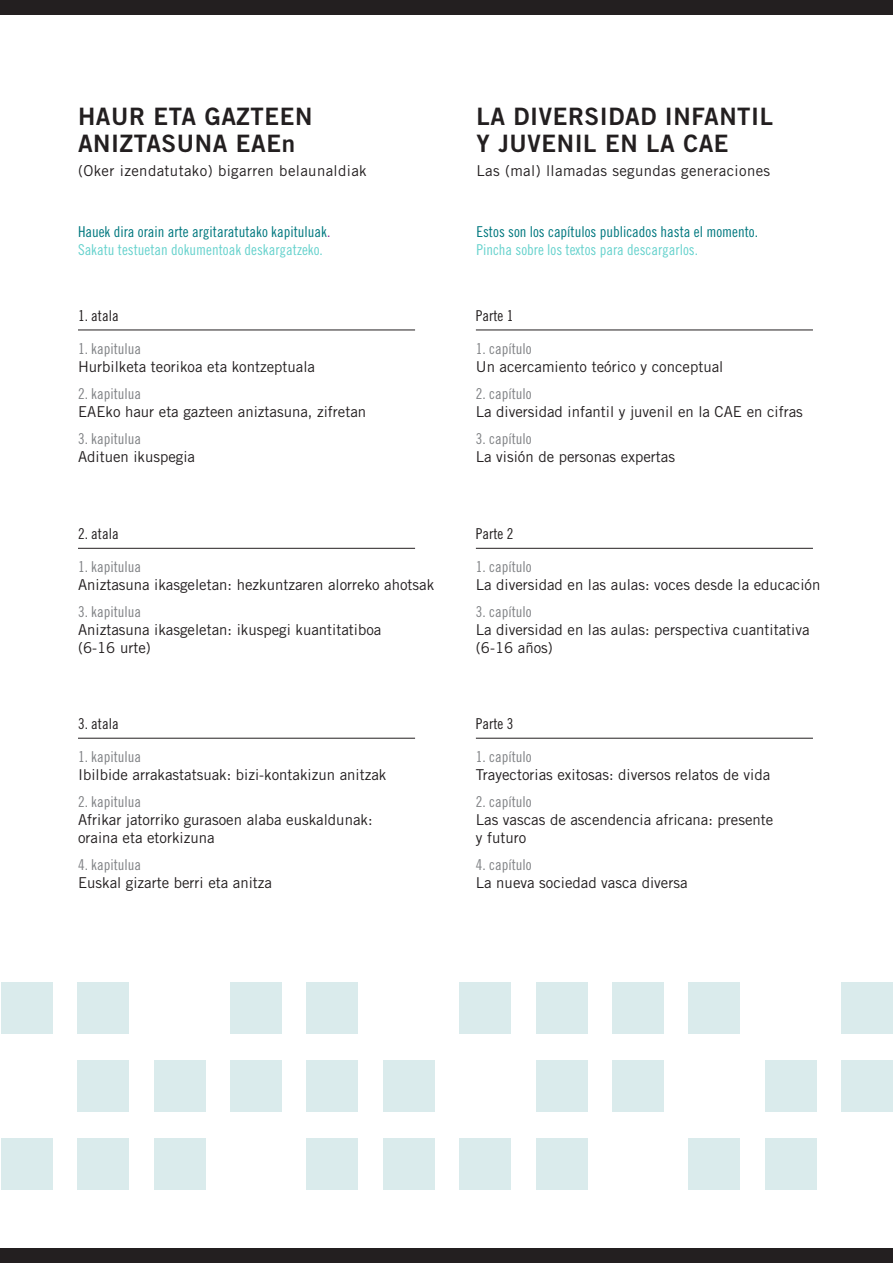
<style>
.page{position:relative;width:893px;height:1263px;background:#fff}
.page>*{position:absolute;margin:0;border:0;box-sizing:border-box;transform-origin:0 0}
.t1{font:24px/27px "Trade Gothic LT Std Bd 2";letter-spacing:.025em;color:#231f20}
.t2{font:15px/18px "Trade Gothic LT Std";color:#231f20}
.t3{font:15px "Trade Gothic LT Std Cn 18";color:#808285}
.t4{font:15px/18px "Trade Gothic LT Std Cn 18";color:#00787f}
.t5{font:15px "Trade Gothic LT Std";letter-spacing:.025em;color:#231f20}
.t6{font:15px "Trade Gothic LT Std Cn 18";color:#231f20}
.t7{font:15px "Trade Gothic LT Std Cn 18";color:rgb(0 180 172/.6)}
.s1{color:#892890}
.s2{color:rgb(0 180 172/.6)}
</style>
<div class="page">
<div style="left:0;top:0;width:893px;height:15px;background:#231f20"></div>
<div style="left:0;top:1248px;width:893px;height:15px;background:#231f20"></div>
<hr style="left:78px;top:330px;width:337px;height:1px;background:#231f20">
<hr style="left:476px;top:330px;width:337px;height:1px;background:#231f20">
<hr style="left:78px;top:548px;width:337px;height:1px;background:#231f20">
<hr style="left:476px;top:548px;width:337px;height:1px;background:#231f20">
<hr style="left:78px;top:738px;width:337px;height:1px;background:#231f20">
<hr style="left:476px;top:738px;width:337px;height:1px;background:#231f20">
<div style="left:78px;top:982px;width:51px;height:52px;background:#daebec"></div>
<div style="left:78px;top:1060px;width:51px;height:52px;background:#daebec"></div>
<div style="left:78px;top:1138px;width:51px;height:52px;background:#daebec"></div>
<div style="left:1px;top:982px;width:52px;height:52px;background:#daebec"></div>
<div style="left:1px;top:1138px;width:52px;height:52px;background:#daebec"></div>
<div style="left:154px;top:1060px;width:51px;height:52px;background:#daebec"></div>
<div style="left:154px;top:1138px;width:51px;height:52px;background:#daebec"></div>
<div style="left:230px;top:982px;width:52px;height:52px;background:#daebec"></div>
<div style="left:230px;top:1060px;width:52px;height:52px;background:#daebec"></div>
<div style="left:307px;top:982px;width:51px;height:52px;background:#daebec"></div>
<div style="left:307px;top:1060px;width:51px;height:52px;background:#daebec"></div>
<div style="left:307px;top:1138px;width:51px;height:52px;background:#daebec"></div>
<div style="left:383px;top:1060px;width:52px;height:52px;background:#daebec"></div>
<div style="left:383px;top:1138px;width:52px;height:52px;background:#daebec"></div>
<div style="left:459px;top:982px;width:52px;height:52px;background:#daebec"></div>
<div style="left:459px;top:1138px;width:52px;height:52px;background:#daebec"></div>
<div style="left:536px;top:982px;width:51px;height:52px;background:#daebec"></div>
<div style="left:536px;top:1060px;width:51px;height:52px;background:#daebec"></div>
<div style="left:536px;top:1138px;width:51px;height:52px;background:#daebec"></div>
<div style="left:612px;top:982px;width:52px;height:52px;background:#daebec"></div>
<div style="left:612px;top:1060px;width:52px;height:52px;background:#daebec"></div>
<div style="left:689px;top:982px;width:51px;height:52px;background:#daebec"></div>
<div style="left:689px;top:1138px;width:51px;height:52px;background:#daebec"></div>
<div style="left:765px;top:1060px;width:51px;height:52px;background:#daebec"></div>
<div style="left:765px;top:1138px;width:51px;height:52px;background:#daebec"></div>
<div style="left:841px;top:982px;width:52px;height:52px;background:#daebec"></div>
<div style="left:841px;top:1060px;width:52px;height:52px;background:#daebec"></div>
<h1 class="t1" style="left:78px;top:102px;width:236px">HAUR ETA GAZTEEN<br>ANIZTASUNA EAEn</h1>
<p class="t5" style="left:78px;top:161px;width:290px">(Oker izendatutako) bigarren belaunaldiak</p>
<h1 class="t1" style="left:476px;top:102px;width:298px">LA DIVERSIDAD INFANTIL<br>Y JUVENIL EN LA CAE</h1>
<p class="t5" style="left:476px;top:161px;width:295px">Las (mal) llamadas segundas generaciones</p>
<p class="t4" style="left:78px;top:223px;width:254px">Hauek dira orain arte argitaratutako kapituluak<span class="s1">.<br></span><span class="s2">Sakatu testuetan dokumentoak deskargatzeko.</span></p>
<p class="t4" style="left:476px;top:223px;width:283px">Estos son los capítulos publicados hasta el momento.</p>
<p class="t7" style="left:476px;top:241px;width:223px">Pincha sobre los textos para descargarlos.</p>
<p class="t6" style="left:78px;top:307px;width:42px">1. atala</p>
<p class="t6" style="left:476px;top:307px;width:39px">Parte 1</p>
<p class="t3" style="left:78px;top:340px;width:65px">1. kapitulua</p>
<p class="t2" style="left:78px;top:357px;width:239px">Hurbilketa teorikoa eta kontzeptuala</p>
<p class="t3" style="left:78px;top:385px;width:65px">2. kapitulua</p>
<p class="t2" style="left:78px;top:402px;width:290px">EAEko haur eta gazteen aniztasuna, zifretan</p>
<p class="t3" style="left:78px;top:430px;width:65px">3. kapitulua</p>
<p class="t2" style="left:78px;top:447px;width:119px">Adituen ikuspegia</p>
<p class="t3" style="left:476px;top:340px;width:57px">1. capítulo</p>
<p class="t2" style="left:476px;top:357px;width:249px">Un acercamiento teórico y conceptual</p>
<p class="t3" style="left:476px;top:385px;width:57px">2. capítulo</p>
<p class="t2" style="left:476px;top:402px;width:329px">La diversidad infantil y juvenil en la CAE en cifras</p>
<p class="t3" style="left:476px;top:430px;width:57px">3. capítulo</p>
<p class="t2" style="left:476px;top:447px;width:201px">La visión de personas expertas</p>
<p class="t6" style="left:78px;top:525px;width:42px">2. atala</p>
<p class="t6" style="left:476px;top:525px;width:39px">Parte 2</p>
<p class="t3" style="left:78px;top:558px;width:65px">1. kapitulua</p>
<p class="t2" style="left:78px;top:576px;width:358px">Aniztasuna ikasgeletan: hezkuntzaren alorreko ahotsak</p>
<p class="t3" style="left:78px;top:603px;width:65px">3. kapitulua</p>
<p class="t2" style="left:78px;top:621px;width:305px">Aniztasuna ikasgeletan: ikuspegi kuantitatiboa (6-16 urte)</p>
<p class="t3" style="left:476px;top:558px;width:57px">1. capítulo</p>
<p class="t2" style="left:476px;top:576px;width:346px">La diversidad en las aulas: voces desde la educación</p>
<p class="t3" style="left:476px;top:603px;width:57px">3. capítulo</p>
<p class="t2" style="left:476px;top:621px;width:335px">La diversidad en las aulas: perspectiva cuantitativa (6-16 años)</p>
<p class="t6" style="left:78px;top:715px;width:42px">3. atala</p>
<p class="t6" style="left:476px;top:715px;width:39px">Parte 3</p>
<p class="t3" style="left:78px;top:748px;width:65px">1. kapitulua</p>
<p class="t2" style="left:78px;top:766px;width:310px">Ibilbide arrakastatsuak: bizi-kontakizun anitzak</p>
<p class="t3" style="left:78px;top:793px;width:65px">2. kapitulua</p>
<p class="t2" style="left:78px;top:811px;width:296px">Afrikar jatorriko gurasoen alaba euskaldunak: oraina eta etorkizuna</p>
<p class="t3" style="left:78px;top:856px;width:65px">4. kapitulua</p>
<p class="t2" style="left:78px;top:874px;width:196px">Euskal gizarte berri eta anitza</p>
<p class="t3" style="left:476px;top:748px;width:57px">1. capítulo</p>
<p class="t2" style="left:476px;top:766px;width:296px">Trayectorias exitosas: diversos relatos de vida</p>
<p class="t3" style="left:476px;top:793px;width:57px">2. capítulo</p>
<p class="t2" style="left:476px;top:811px;width:299px">Las vascas de ascendencia africana: presente y futuro</p>
<p class="t3" style="left:476px;top:856px;width:57px">4. capítulo</p>
<p class="t2" style="left:476px;top:874px;width:213px">La nueva sociedad vasca diversa</p>
</div>
